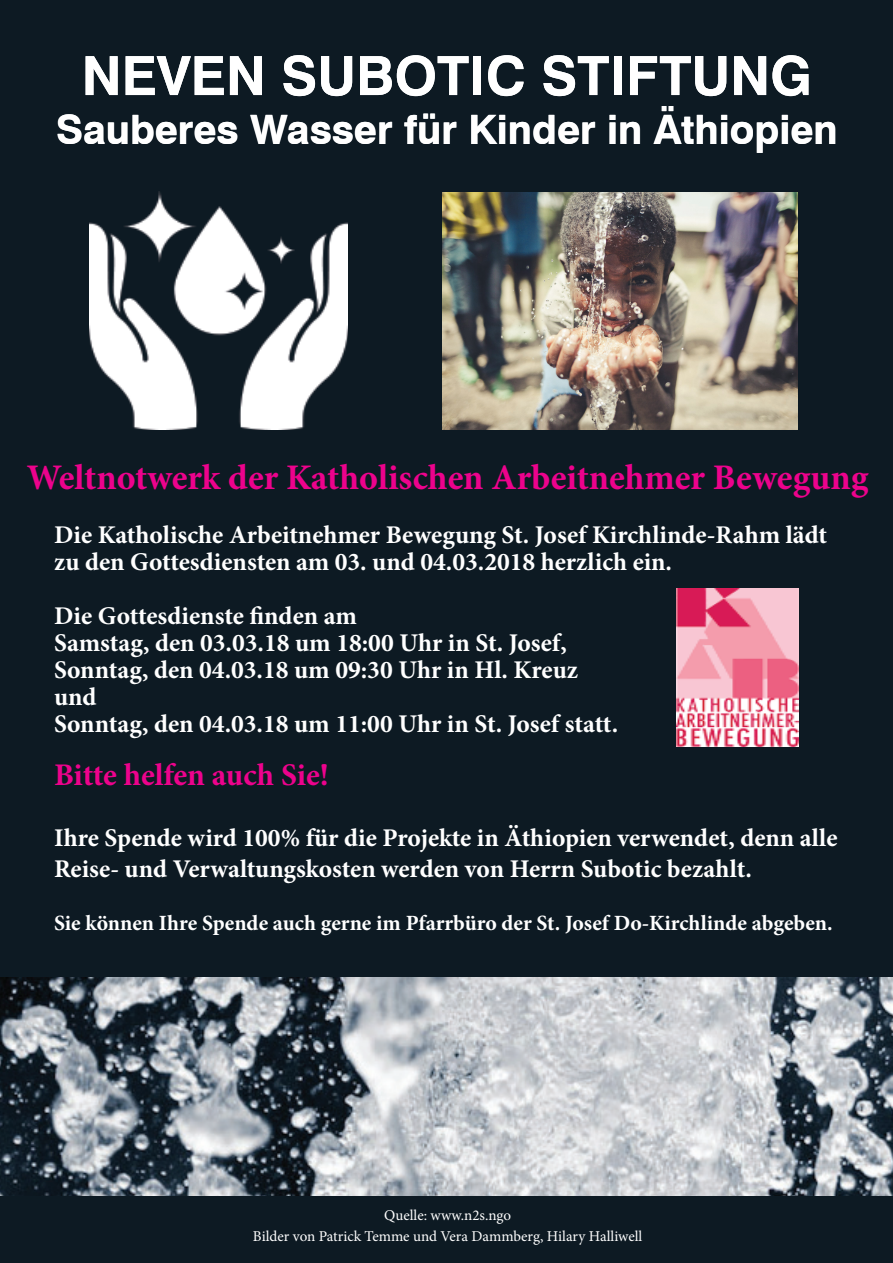
<style>
.page{position:relative;width:893px;height:1263px;background:#0d1a23}
.page>*{position:absolute;margin:0;border:0;box-sizing:border-box;transform-origin:0 0}
.t1{font:700 54px "Swiss 721 BT";color:#fff}
.t2{font:700 40.5px "Swiss 721 BT";color:#fff}
.t3{font:700 36px "Minion Pro";letter-spacing:-.005em;color:#ed028c}
.t4{font:700 31.5px "Minion Pro";letter-spacing:-.005em;color:#ed028c}
.t5{font:700 25.5px/27px "Minion Pro";color:#fff}
.t6{font:700 21.75px "Minion Pro";color:#fff}
.t7{font:15px/21.6px "Minion Pro";color:#fff;text-align:center}
</style>
<div class="page">
<img style="left:442px;top:193px;width:355px;height:236px">
<img style="left:0;top:977px;width:893px;height:218px">
<img style="left:676px;top:589px;width:123px;height:158px">
<img style="left:89px;top:191px;width:259px;height:238px">
<h1 class="t1" style="left:82px;top:38px;width:732px">NEVEN SUBOTIC STIFTUNG</h1>
<h2 class="t2" style="left:56px;top:101px;width:783px">Sauberes Wasser für Kinder in Äthiopien</h2>
<h3 class="t3" style="left:27px;top:452px;width:843px">Weltnotwerk der Katholischen Arbeitnehmer Bewegung</h3>
<p class="t5" style="left:54px;top:521px;width:775px">Die Katholische Arbeitnehmer Bewegung St. Josef Kirchlinde-Rahm lädt zu den Gottesdiensten am 03. und 04.03.2018 herzlich ein.</p>
<p class="t5" style="left:54px;top:602px;width:566px">Die Gottesdienste nden am<br>Samstag, den 03.03.18 um 18:00 Uhr in St. Josef, Sonntag, den 04.03.18 um 09:30 Uhr in Hl. Kreuz und<br>Sonntag, den 04.03.18 um 11:00 Uhr in St. Josef statt.</p>
<p class="t4" style="left:54px;top:752px;width:276px">Bitte helfen auch Sie!</p>
<p class="t5" style="left:54px;top:822px;width:785px;line-height:30.6px">Ihre Spende wird 100% für die Projekte in Äthiopien verwendet, denn alle<br>Reise- und Verwaltungskosten werden von Herrn Subotic bezahlt.</p>
<p class="t6" style="left:54px;top:907px;width:780px">Sie können Ihre Spende auch gerne im Pfarrbüro der St. Josef Do-Kirchlinde abgeben.</p>
<p class="t7" style="left:253px;top:1204px;width:391px">Quelle: www.n2s.ngo<br>Bilder von Patrick Temme und Vera Dammberg, Hilary Halliwell</p>
</div>
